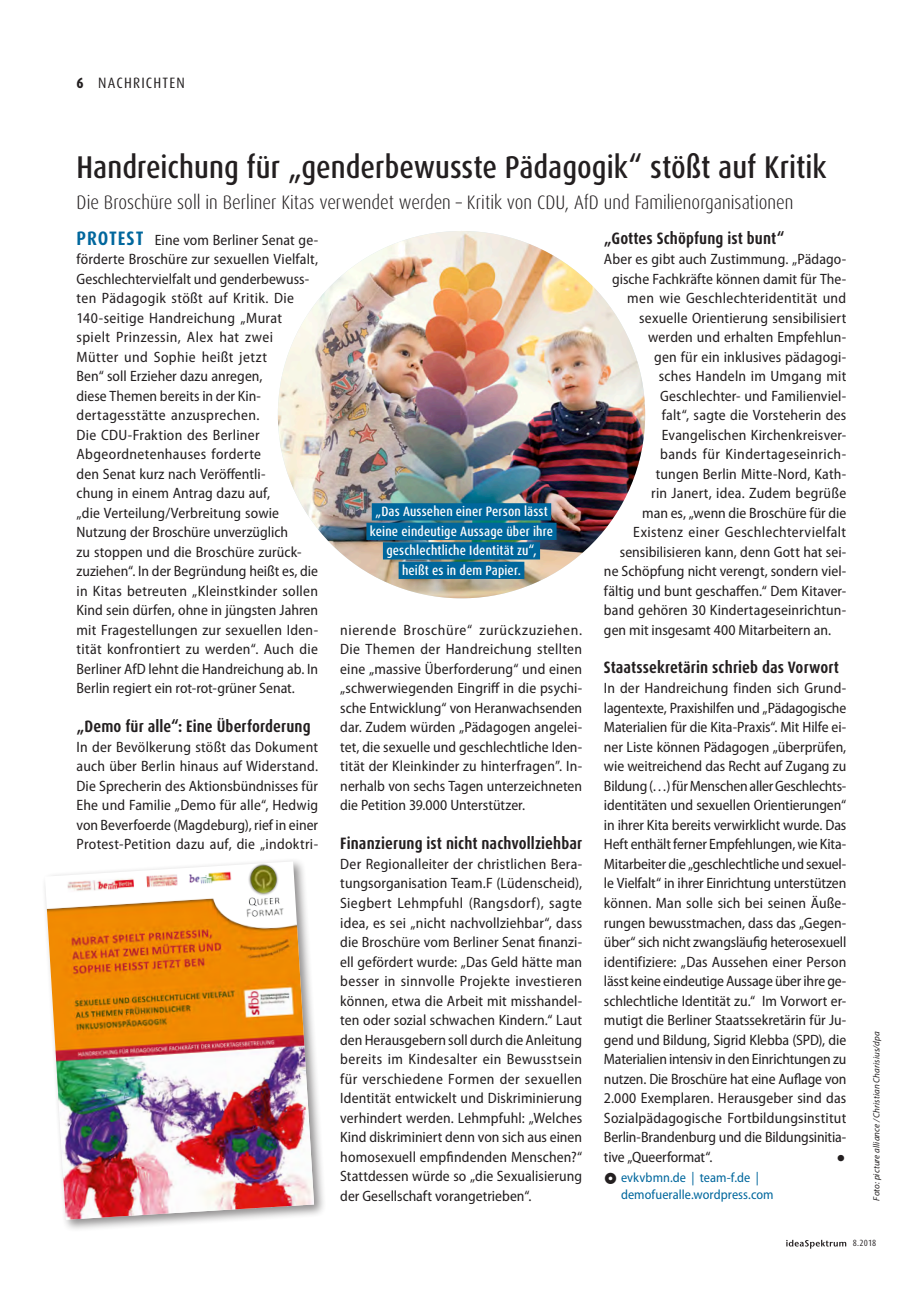
<style>
.page{position:relative;width:906px;height:1289px;background:#fff}
.page>*{position:absolute;margin:0;border:0;box-sizing:border-box;transform-origin:0 0}
.t1{font:500 condensed 31.5px "Dax OT";color:#231f20}
.t2{font:300 condensed 19.5px "Dax OT";color:#231f20}
.t3{font:700 condensed 16.5px "Dax OT";letter-spacing:.005em;color:#231f20}
.t4{font:semi-condensed 15px/19.5px "Myriad Pro";letter-spacing:.01em;color:#231f20;text-align:justify}
.t5{font:condensed 15px "Dax OT";letter-spacing:.08em;color:#231f20}
.t6{font:15px "Dingbats 2 Circles Crosses OT";color:#231f20}
.t7{font:500 condensed 13.5px/19.5px "Dax OT";letter-spacing:.01em;color:#fff;text-align:center}
.t8{font:semi-condensed 13.5px/16.5px "Myriad Pro";letter-spacing:.005em;color:#00679d}
.t9{font:italic 9px "Myriad Pro";letter-spacing:.01em;color:#231f20}
.t10{font:condensed 9px "Dax OT";color:#231f20}
.s1{font-weight:800}
.s2{font-family:"Dax OT";font-weight:700;font-stretch:condensed;font-size:19.5px;color:#00679d}
.s3{color:#231f20}
</style>
<div class="page">
<svg style="left:786px;top:1239px;width:60px;height:9px"></svg>
<div style="left:41px;top:857px;width:286px;height:375px;background:#231f20;opacity:.5"></div>
<img style="left:45px;top:861px;width:269px;height:358px">
<img style="left:278px;top:231px;width:367px;height:367px;border-radius:183px">
<div style="left:372px;top:503px;width:179px;height:17px;background:#00679d"></div>
<div style="left:366px;top:522px;width:190px;height:18px;background:#00679d"></div>
<div style="left:383px;top:542px;width:157px;height:17px;background:#00679d"></div>
<div style="left:398px;top:561px;width:126px;height:18px;background:#00679d"></div>
<p class="t5" style="left:77px;top:74px;width:108px"><span class="s1">6</span> NACHRICHTEN</p>
<h1 class="t1" style="left:77px;top:147px;width:751px">Handreichung für „genderbewusste Pädagogik“ stößt auf Kritik</h1>
<h2 class="t2" style="left:77px;top:190px;width:718px">Die Broschüre soll in Berliner Kitas verwendet werden – Kritik von CDU, AfD und Familienorganisationen</h2>
<p class="t4" style="left:77px;top:230px;width:243px;text-align:left"><span class="s2">protest</span> Eine vom Berliner Senat ge&shy;förderte Broschüre zur sexuellen Vielfalt, Geschlechtervielfalt und genderbewuss&shy;ten Pädagogik stößt auf Kritik. Die 140-seitige Handreichung „Murat spielt Prinzessin, Alex hat zwei Mütter und Sophie heißt jetzt<br>Ben“ soll Erzieher dazu anregen,<br>diese Themen bereits in der Kin&shy;dertagesstätte anzusprechen.<br>Die CDU-Fraktion des Berliner Abgeordnetenhauses forderte<br>den Senat kurz nach Veröffentli-<br>chung in einem Antrag dazu auf,<br>„die Verteilung/Verbreitung sowie Nutzung der Broschüre unverzüglich<br>zu stoppen und die Broschüre zurück&shy;zuziehen“. In der Begründung heißt es, die in Kitas betreuten „Kleinstkinder sollen Kind sein dürfen, ohne in jüngsten Jahren mit Fragestellungen zur sexuellen Iden&shy;tität konfrontiert zu werden“. Auch die Berliner AfD lehnt die Handreichung ab. In Berlin regiert ein rot-rot-grüner Senat.</p>
<p class="t3" style="left:77px;top:715px;width:236px">„Demo für alle“: Eine Überforderung</p>
<p class="t4" style="left:77px;top:737px;width:243px">In der Bevölkerung stößt das Dokument auch über Berlin hinaus auf Widerstand.<br>Die Sprecherin des Aktionsbündnisses für Ehe und Familie „Demo für alle“, Hedwig von Beverfoerde (Magdeburg), rief in einer Protest-Petition dazu auf, die „indoktri-</p>
<p class="t3" style="left:604px;top:227px;width:182px">„Gottes Schöpfung ist bunt“</p>
<p class="t4" style="left:604px;top:250px;width:244px">Aber es gibt auch Zustimmung. „Pädago-</p>
<p class="t4" style="left:612px;top:269px;width:235px">gische Fachkräfte können damit für The-</p>
<p class="t4" style="left:627px;top:289px;width:220px">men wie Geschlechteridentität und</p>
<p class="t4" style="left:639px;top:308px;width:208px">sexuelle Orientierung sensibilisiert</p>
<p class="t4" style="left:648px;top:328px;width:199px">werden und erhalten Empfehlun-</p>
<p class="t4" style="left:654px;top:347px;width:193px">gen für ein inklusives pädagogi-</p>
<p class="t4" style="left:659px;top:367px;width:189px">sches Handeln im Umgang mit</p>
<p class="t4" style="left:660px;top:386px;width:187px">Geschlechter- und Familienviel-</p>
<p class="t4" style="left:662px;top:406px;width:186px">falt“, sagte die Vorsteherin des</p>
<p class="t4" style="left:662px;top:425px;width:186px">Evangelischen Kirchenkreisver-</p>
<p class="t4" style="left:660px;top:445px;width:187px">bands für Kindertageseinrich-</p>
<p class="t4" style="left:656px;top:464px;width:192px">tungen Berlin Mitte-Nord, Kath-</p>
<p class="t4" style="left:651px;top:484px;width:196px">rin Janert, idea. Zudem begrüße</p>
<p class="t4" style="left:642px;top:503px;width:205px">man es, „wenn die Broschüre für die</p>
<p class="t4" style="left:633px;top:523px;width:214px">Existenz einer Geschlechtervielfalt</p>
<p class="t4" style="left:620px;top:542px;width:228px">sensibilisieren kann, denn Gott hat sei-</p>
<p class="t4" style="left:604px;top:562px;width:244px">ne Schöpfung nicht verengt, sondern viel-</p>
<p class="t4" style="left:604px;top:581px;width:244px">fältig und bunt geschaffen.“ Dem Kitaver-</p>
<p class="t4" style="left:604px;top:601px;width:244px">band gehören 30 Kindertageseinrichtun-</p>
<p class="t4" style="left:604px;top:620px;width:229px">gen mit insgesamt 400 Mitarbeitern an.</p>
<p class="t3" style="left:604px;top:656px;width:237px">Staatssekretärin schrieb das Vorwort</p>
<p class="t4" style="left:604px;top:679px;width:244px">In der Handreichung finden sich Grund&shy;lagentexte, Praxishilfen und „Pädagogische Materialien für die Kita-Praxis“. Mit Hilfe ei&shy;ner Liste können Pädagogen „überprüfen, wie weitreichend das Recht auf Zugang zu Bildung (…) für Menschen aller Geschlechts&shy;identitäten und sexuellen Orientierungen“ in ihrer Kita bereits verwirklicht wurde. Das Heft enthält ferner Empfehlungen, wie Kita-Mitarbeiter die „geschlechtliche und sexuel&shy;le Vielfalt“ in ihrer Einrichtung unterstützen können. Man solle sich bei seinen Äuße&shy;rungen bewusstmachen, dass das „Gegen&shy;über“ sich nicht zwangsläufig heterosexuell identifiziere: „Das Aussehen einer Person lässt keine eindeutige Aussage über ihre ge&shy;schlechtliche Identität zu.“ Im Vorwort er&shy;mutigt die Berliner Staatssekretärin für Ju&shy;gend und Bildung, Sigrid Klebba (SPD), die Materialien intensiv in den Einrichtungen zu nutzen. Die Broschüre hat eine Auflage von 2.000 Exemplaren. Herausgeber sind das Sozialpädagogische Fortbildungsinstitut Berlin-Brandenburg und die Bildungsinitia&shy;tive „Queerformat“.</p>
<p class="t7" style="left:370px;top:502px;width:185px">„Das Aussehen einer Person lässt keine eindeutige Aussage über ihre geschlechtliche Identität zu“,<br>heißt es in dem Papier.</p>
<p class="t4" style="left:340px;top:620px;width:243px">nierende Broschüre“ zurückzuziehen.<br>Die Themen der Handreichung stellten eine „massive Überforderung“ und einen „schwerwiegenden Eingriff in die psychi&shy;sche Entwicklung“ von Heranwachsenden dar. Zudem würden „Pädagogen angelei&shy;tet, die sexuelle und geschlechtliche Iden&shy;tität der Kleinkinder zu hinterfragen”. In&shy;nerhalb von sechs Tagen unterzeichneten die Petition 39.000 Unterstützer.</p>
<p class="t3" style="left:340px;top:832px;width:243px">Finanzierung ist nicht nachvollziehbar</p>
<p class="t4" style="left:340px;top:854px;width:243px">Der Regionalleiter der christlichen Bera&shy;tungsorganisation Team.F (Lüdenscheid), Siegbert Lehmpfuhl (Rangsdorf), sagte idea, es sei „nicht nachvollziehbar“, dass die Broschüre vom Berliner Senat finanzi&shy;ell gefördert wurde: „Das Geld hätte man besser in sinnvolle Projekte investieren können, etwa die Arbeit mit misshandel&shy;ten oder sozial schwachen Kindern.“ Laut den Herausgebern soll durch die Anleitung bereits im Kindesalter ein Bewusstsein für verschiedene Formen der sexuellen Identität entwickelt und Diskriminierung verhindert werden. Lehmpfuhl: „Welches Kind diskriminiert denn von sich aus einen homosexuell empfindenden Menschen?“ Stattdessen würde so „die Sexualisierung der Gesellschaft vorangetrieben“.</p>
<p class="t6" style="left:836px;top:1153px;width:12px">•</p>
<p class="t8" style="left:621px;top:1169px;width:154px;text-indent:-17px"><span class="s3">❑</span> evkvbmn.de | team-f.de | demofueralle.wordpress.com</p>
<p class="t9" style="left:870px;top:1200px;width:170px;rotate:-90deg">Foto: picture alliance / Christian Charisius/dpa</p>
<p class="t10" style="left:853px;top:1237px;width:25px">8.2018</p>
</div>
